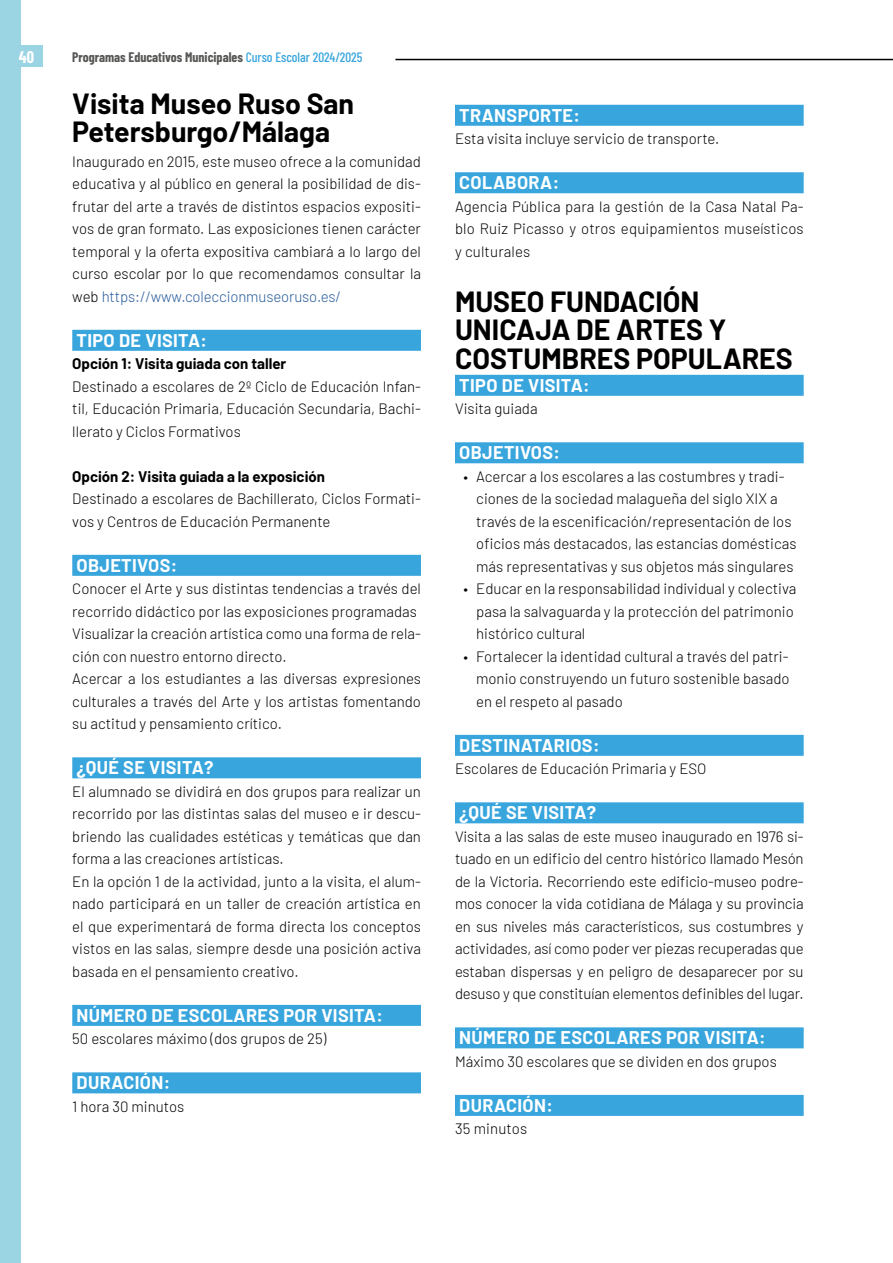
<style>
.page{position:relative;width:893px;height:1263px;background:#fff}
.page>*{position:absolute;margin:0;border:0;box-sizing:border-box;transform-origin:0 0}
.t1{font:700 28.5px/28.5px "Barlow";color:#000}
.t2{font:700 18px "Barlow";letter-spacing:.02em;color:#fff}
.t3{font:700 16.5px "Barlow Condensed";color:#fff}
.t4{font:300 15px/22.5px "Barlow";color:#000;text-align:justify}
.t5{font:700 15px "Barlow";color:#000}
.t6{font:700 13.5px "Barlow Condensed";color:#575756}
.s1{font-weight:500;color:#38a5dd}
.s2{color:#275b9b}
</style>
<div class="page">
<div style="left:0;top:0;width:21px;height:1263px;background:#9bd5e3"></div>
<hr style="left:395px;top:59px;width:498px;height:1px;background:#000">
<div style="left:0;top:46px;width:43px;height:21px;background:#9bd5e3"></div>
<div style="left:72px;top:330px;width:349px;height:21px;background:#38a5dd"></div>
<div style="left:72px;top:555px;width:349px;height:21px;background:#38a5dd"></div>
<div style="left:72px;top:757px;width:349px;height:21px;background:#38a5dd"></div>
<div style="left:72px;top:1005px;width:349px;height:21px;background:#38a5dd"></div>
<div style="left:72px;top:1072px;width:349px;height:21px;background:#38a5dd"></div>
<div style="left:455px;top:105px;width:349px;height:21px;background:#38a5dd"></div>
<div style="left:455px;top:172px;width:349px;height:21px;background:#38a5dd"></div>
<div style="left:455px;top:375px;width:349px;height:21px;background:#38a5dd"></div>
<div style="left:455px;top:442px;width:349px;height:21px;background:#38a5dd"></div>
<div style="left:455px;top:735px;width:349px;height:21px;background:#38a5dd"></div>
<div style="left:455px;top:802px;width:349px;height:21px;background:#38a5dd"></div>
<div style="left:455px;top:1027px;width:349px;height:21px;background:#38a5dd"></div>
<div style="left:455px;top:1095px;width:349px;height:21px;background:#38a5dd"></div>
<p class="t3" style="left:19px;top:47px;width:17px">40</p>
<p class="t6" style="left:72px;top:49px;width:292px">Programas Educativos Municipales <span class="s1">Curso Escolar 2024/2025</span></p>
<h1 class="t1" style="left:72px;top:87px;width:283px">Visita Museo Ruso San<br>Petersburgo/Málaga</h1>
<p class="t4" style="left:72px;top:149px;width:350px">Inaugurado en 2015, este museo ofrece a la comunidad educativa y al público en general la posibilidad de dis&shy;frutar del arte a través de distintos espacios expositi&shy;vos de gran formato. Las exposiciones tienen carácter temporal y la oferta expositiva cambiará a lo largo del curso escolar por lo que recomendamos consultar la web <span class="s2">https://www.coleccionmuseoruso.es/</span></p>
<p class="t2" style="left:77px;top:327px;width:132px">TIPO DE VISITA:</p>
<p class="t5" style="left:72px;top:353px;width:216px">Opción 1: Visita guiada con taller</p>
<p class="t4" style="left:72px;top:374px;width:350px">Destinado a escolares de 2º Ciclo de Educación Infan&shy;til, Educación Primaria, Educación Secundaria, Bachi&shy;llerato y Ciclos Formativos</p>
<p class="t5" style="left:72px;top:465px;width:254px">Opción 2: Visita guiada a la exposición</p>
<p class="t4" style="left:72px;top:486px;width:350px">Destinado a escolares de Bachillerato, Ciclos Formati&shy;vos y Centros de Educación Permanente</p>
<p class="t2" style="left:77px;top:552px;width:102px">OBJETIVOS:</p>
<p class="t4" style="left:72px;top:576px;width:350px;text-align:left">Conocer el Arte y sus distintas tendencias a través del recorrido didáctico por las exposiciones programadas Visualizar la creación artística como una forma de rela&shy;ción con nuestro entorno directo.<br>Acercar a los estudiantes a las diversas expresiones culturales a través del Arte y los artistas fomentando su actitud y pensamiento crítico.</p>
<p class="t2" style="left:77px;top:754px;width:139px">¿QUÉ SE VISITA?</p>
<p class="t4" style="left:72px;top:779px;width:350px;text-align:left">El alumnado se dividirá en dos grupos para realizar un recorrido por las distintas salas del museo e ir descu&shy;briendo las cualidades estéticas y temáticas que dan forma a las creaciones artísticas.<br>En la opción 1 de la actividad, junto a la visita, el alum&shy;nado participará en un taller de creación artística en el que experimentará de forma directa los conceptos vistos en las salas, siempre desde una posición activa basada en el pensamiento creativo.</p>
<p class="t2" style="left:77px;top:1002px;width:308px">NÚMERO DE ESCOLARES POR VISITA:</p>
<p class="t4" style="left:72px;top:1026px;width:256px">50 escolares máximo (dos grupos de 25)</p>
<p class="t2" style="left:77px;top:1069px;width:95px">DURACIÓN:</p>
<p class="t4" style="left:72px;top:1094px;width:113px">1 hora 30 minutos</p>
<p class="t2" style="left:459px;top:102px;width:122px">TRANSPORTE:</p>
<p class="t4" style="left:455px;top:126px;width:266px">Esta visita incluye servicio de transporte.</p>
<p class="t2" style="left:459px;top:169px;width:101px">COLABORA:</p>
<p class="t4" style="left:455px;top:194px;width:350px">Agencia Pública para la gestión de la Casa Natal Pa&shy;blo Ruiz Picasso y otros equipamientos museísticos y culturales</p>
<h1 class="t1" style="left:455px;top:285px;width:339px">MUSEO FUNDACIÓN<br>UNICAJA DE ARTES Y<br>COSTUMBRES POPULARES</h1>
<p class="t2" style="left:459px;top:372px;width:132px">TIPO DE VISITA:</p>
<p class="t4" style="left:455px;top:396px;width:84px">Visita guiada</p>
<p class="t2" style="left:459px;top:439px;width:102px">OBJETIVOS:</p>
<p class="t4" style="left:476px;top:464px;width:322px;text-align:left;text-indent:-13px">• Acercar a los escolares a las costumbres y tradi&shy;ciones de la sociedad malagueña del siglo XIX a través de la escenificación/representación de los oficios más destacados, las estancias domésticas más representativas y sus objetos más singulares</p>
<p class="t4" style="left:476px;top:576px;width:322px;text-align:left;text-indent:-13px">• Educar en la responsabilidad individual y colectiva pasa la salvaguarda y la protección del patrimonio histórico cultural</p>
<p class="t4" style="left:476px;top:644px;width:315px;text-indent:-13px">• Fortalecer la identidad cultural a través del patri&shy;monio construyendo un futuro sostenible basado en el respeto al pasado</p>
<p class="t2" style="left:459px;top:732px;width:142px">DESTINATARIOS:</p>
<p class="t4" style="left:455px;top:756px;width:253px">Escolares de Educación Primaria y ESO</p>
<p class="t2" style="left:459px;top:799px;width:139px">¿QUÉ SE VISITA?</p>
<p class="t4" style="left:455px;top:824px;width:350px">Visita a las salas de este museo inaugurado en 1976 si&shy;tuado en un edificio del centro histórico llamado Mesón de la Victoria. Recorriendo este edificio-museo podre&shy;mos conocer la vida cotidiana de Málaga y su provincia en sus niveles más característicos, sus costumbres y actividades, así como poder ver piezas recuperadas que estaban dispersas y en peligro de desaparecer por su desuso y que constituían elementos definibles del lugar.</p>
<p class="t2" style="left:459px;top:1024px;width:308px">NÚMERO DE ESCOLARES POR VISITA:</p>
<p class="t4" style="left:455px;top:1049px;width:323px">Máximo 30 escolares que se dividen en dos grupos</p>
<p class="t2" style="left:459px;top:1092px;width:95px">DURACIÓN:</p>
<p class="t4" style="left:455px;top:1116px;width:74px">35 minutos</p>
</div>
